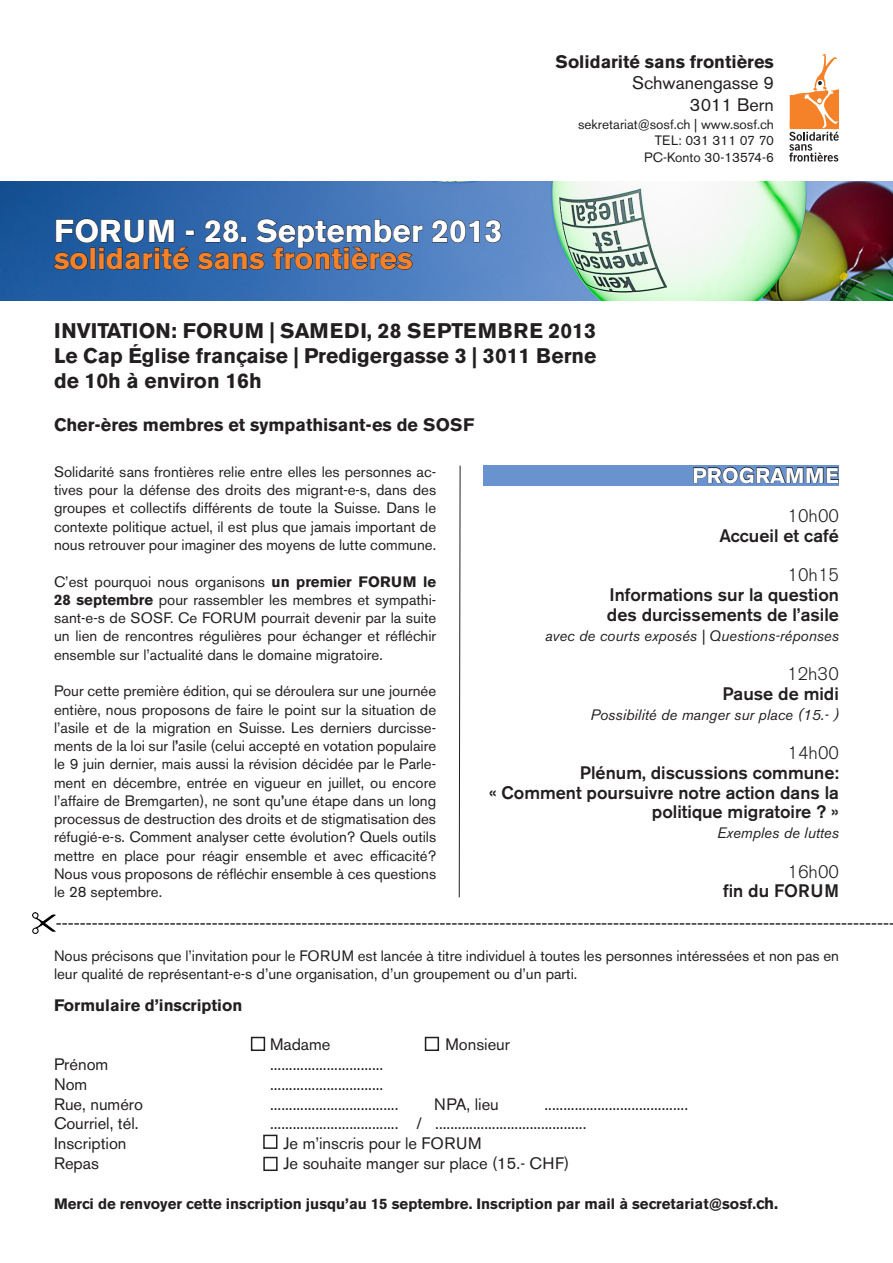
<style>
.page{position:relative;width:893px;height:1263px;background:#fff}
.page>*{position:absolute;margin:0;border:0;box-sizing:border-box;transform-origin:0 0}
.t1{font:700 31.5px "Akzidenz Grotesk BE";color:#fff}
.t2{font:700 30px "Akzidenz Grotesk BE";color:#f58229}
.t3{font:700 21px "Akzidenz Grotesk BE";color:#231f20}
.t4{font:700 21px "Akzidenz Grotesk BE";letter-spacing:.01em;color:#fff}
.t5{font:500 18px/19.8px "Akzidenz Grotesk BE";color:#231f20}
.t6{font:18px "Times New Roman";color:#231f20}
.t7{font:700 18px/21.6px "Akzidenz Grotesk BE";color:#231f20;text-align:right}
.t8{font:300 18px "Akzidenz Grotesk BE";color:#231f20}
.t9{font:18px "Akzidenz Grotesk BE";color:#231f20}
.t10{font:16.5px "Akzidenz Grotesk BE";color:#231f20}
.t11{font:700 16.5px "Akzidenz Grotesk BE";color:#231f20}
.t12{font:15px/18.3px "Akzidenz Grotesk BE";color:#231f20;text-align:justify}
.t13{font:700 15px "Akzidenz Grotesk BE";color:#231f20}
.t14{font:italic 15px "Akzidenz Grotesk BE";color:#231f20}
.t15{font:13.5px/16.2px "Akzidenz Grotesk BE";color:#231f20;text-align:right}
.s1{font-weight:400}
.s2{font-weight:700}
.s3{font-weight:500}
.s4{font-size:16.5px}
</style>
<div class="page">
<img style="left:0;top:182px;width:893px;height:119px">
<div style="left:186px;top:230px;width:8px;height:5px;border:1px solid #231f20"></div>
<svg style="left:432px;top:219px;width:70px;height:24px;background:#4d70a2"></svg>
<svg style="left:53px;top:218px;width:137px;height:52px;background:#235189"></svg>
<svg style="left:197px;top:218px;width:226px;height:52px;background:#38629a"></svg>
<svg style="left:789px;top:54px;width:50px;height:108px"></svg>
<div style="left:251px;top:1037px;width:14px;height:14px;border:2px solid #231f20"></div>
<div style="left:263px;top:1157px;width:15px;height:14px;border:2px solid #231f20"></div>
<div style="left:425px;top:1037px;width:14px;height:14px;border:2px solid #231f20"></div>
<div style="left:263px;top:1135px;width:14px;height:14px;border:2px solid #231f20"></div>
<div style="left:483px;top:466px;width:356px;height:20px;background:#6993cf"></div>
<svg style="left:693px;top:466px;width:146px;height:18px"></svg>
<svg style="left:459px;top:465px;width:1px;height:433px"></svg>
<img style="left:32px;top:913px;width:24px;height:21px">
<p class="t1" style="left:54px;top:213px;width:450px">FORUM - 28. September 2013</p>
<p class="t2" style="left:54px;top:241px;width:360px">solidarité sans frontières</p>
<p class="t7" style="left:556px;top:51px;width:220px">Solidarité sans frontières<br><span class="s1">Schwanengasse 9</span></p>
<p class="t9" style="left:690px;top:94px;width:86px">3011 Bern</p>
<p class="t15" style="left:578px;top:116px;width:197px">sekretariat@sosf.ch | www.sosf.ch</p>
<p class="t15" style="left:644px;top:133px;width:131px">TEL: 031 311 07 70<br>PC-Konto 30-13574-6</p>
<p class="t3" style="left:54px;top:318px;width:543px">INVITATION: FORUM | SAMEDI, 28 SEPTEMBRE 2013</p>
<p class="t3" style="left:54px;top:343px;width:544px">Le Cap Église française | Predigergasse 3 | 3011 Berne</p>
<p class="t3" style="left:54px;top:369px;width:209px">de 10h à environ 16h</p>
<p class="t7" style="left:54px;top:414px;width:422px">Cher-ères membres et sympathisant-es de SOSF</p>
<p class="t12" style="left:54px;top:462px;width:384px">Solidarité sans frontières relie entre elles les personnes ac&shy;tives pour la défense des droits des migrant-e-s, dans des groupes et collectifs différents de toute la Suisse. Dans le contexte politique actuel, il est plus que jamais important de nous retrouver pour imaginer des moyens de lutte commune.</p>
<p class="t12" style="left:54px;top:572px;width:384px">C’est pourquoi nous organisons <span class="s2">un premier FORUM le 28 septembre</span> pour rassembler les membres et sympathi&shy;sant-e-s de SOSF. Ce FORUM pourrait devenir par la suite un lien de rencontres régulières pour échanger et réfléchir ensemble sur l’actualité dans le domaine migratoire.</p>
<p class="t12" style="left:54px;top:682px;width:384px">Pour cette première édition, qui se déroulera sur une journée entière, nous proposons de faire le point sur la situation de l’asile et de la migration en Suisse. Les derniers durcisse&shy;ments de la loi sur l<span class="s3">’</span>asile (celui accepté en votation populaire le 9 juin dernier, mais aussi la révision décidée par le Parle&shy;ment en décembre, entrée en vigueur en juillet, ou encore l’affaire de Bremgarten), ne sont qu<span class="s3">’</span>une étape dans un long processus de destruction des droits et de stigmatisation des réfugié-e-s. Comment analyser cette évolution? Quels outils mettre en place pour réagir ensemble et avec efficacité?<br>Nous vous proposons de réfléchir ensemble à ces questions le 28 septembre.</p>
<p class="t4" style="left:692px;top:463px;width:148px">PROGRAMME</p>
<p class="t8" style="left:788px;top:506px;width:53px">10h00</p>
<p class="t5" style="left:719px;top:525px;width:121px">Accueil et café</p>
<p class="t8" style="left:788px;top:565px;width:53px">10h15</p>
<p class="t5" style="left:607px;top:585px;width:234px">Informations sur la question des durcissements de l’asile</p>
<p class="t14" style="left:545px;top:626px;width:295px">avec de courts exposés | Questions-réponses</p>
<p class="t8" style="left:787px;top:664px;width:53px">12h30</p>
<p class="t5" style="left:722px;top:683px;width:118px">Pause de midi</p>
<p class="t14" style="left:590px;top:705px;width:250px">Possibilité de manger sur place (15.- )</p>
<p class="t8" style="left:788px;top:743px;width:53px">14h00</p>
<p class="t5" style="left:580px;top:762px;width:261px">Plénum, discussions commune:</p>
<p class="t5" style="left:489px;top:782px;width:352px;text-align:right">« Comment poursuivre notre action dans la politique migratoire ? »</p>
<p class="t14" style="left:717px;top:824px;width:123px">Exemples de luttes</p>
<p class="t8" style="left:788px;top:861px;width:53px">16h00</p>
<p class="t5" style="left:723px;top:881px;width:117px">fin du FORUM</p>
<p class="t6" style="left:56px;top:910px;width:841px">--------------------------------------------------------------------------------------------------------------------------------------------</p>
<p class="t12" style="left:54px;top:947px;width:787px">Nous précisons que l’invitation pour le FORUM est lancée à titre individuel à toutes les personnes intéressées et non pas en leur qualité de représentant-e-s d’une organisation, d’un groupement ou d’un parti.</p>
<p class="t11" style="left:54px;top:995px;width:190px">Formulaire d’inscription</p>
<p class="t10" style="left:270px;top:1035px;width:62px">Madame</p>
<p class="t10" style="left:445px;top:1035px;width:66px">Monsieur</p>
<p class="t10" style="left:54px;top:1054px;width:56px">Prénom</p>
<p class="t10" style="left:270px;top:1054px;width:115px">..............................</p>
<p class="t10" style="left:54px;top:1074px;width:35px">Nom</p>
<p class="t10" style="left:270px;top:1074px;width:115px">..............................</p>
<p class="t10" style="left:54px;top:1094px;width:91px">Rue, numéro</p>
<p class="t10" style="left:270px;top:1094px;width:130px">..................................</p>
<p class="t10" style="left:434px;top:1094px;width:66px">NPA, lieu</p>
<p class="t10" style="left:544px;top:1094px;width:145px">......................................</p>
<p class="t10" style="left:54px;top:1114px;width:86px">Courriel, tél.</p>
<p class="t10" style="left:270px;top:1114px;width:318px">.................................. / ........................................</p>
<p class="t10" style="left:54px;top:1134px;width:74px">Inscription</p>
<p class="t10" style="left:283px;top:1134px;width:200px">Je m’inscris pour le FORUM</p>
<p class="t10" style="left:54px;top:1153px;width:47px">Repas</p>
<p class="t10" style="left:283px;top:1153px;width:287px">Je souhaite manger sur place (15.- CHF)</p>
<p class="t13" style="left:54px;top:1195px;width:726px">Merci de renvoyer cette inscription jusqu’au 15 septembre. Inscription par mail à secretariat@sosf.<span class="s4">ch.</span></p>
</div>
